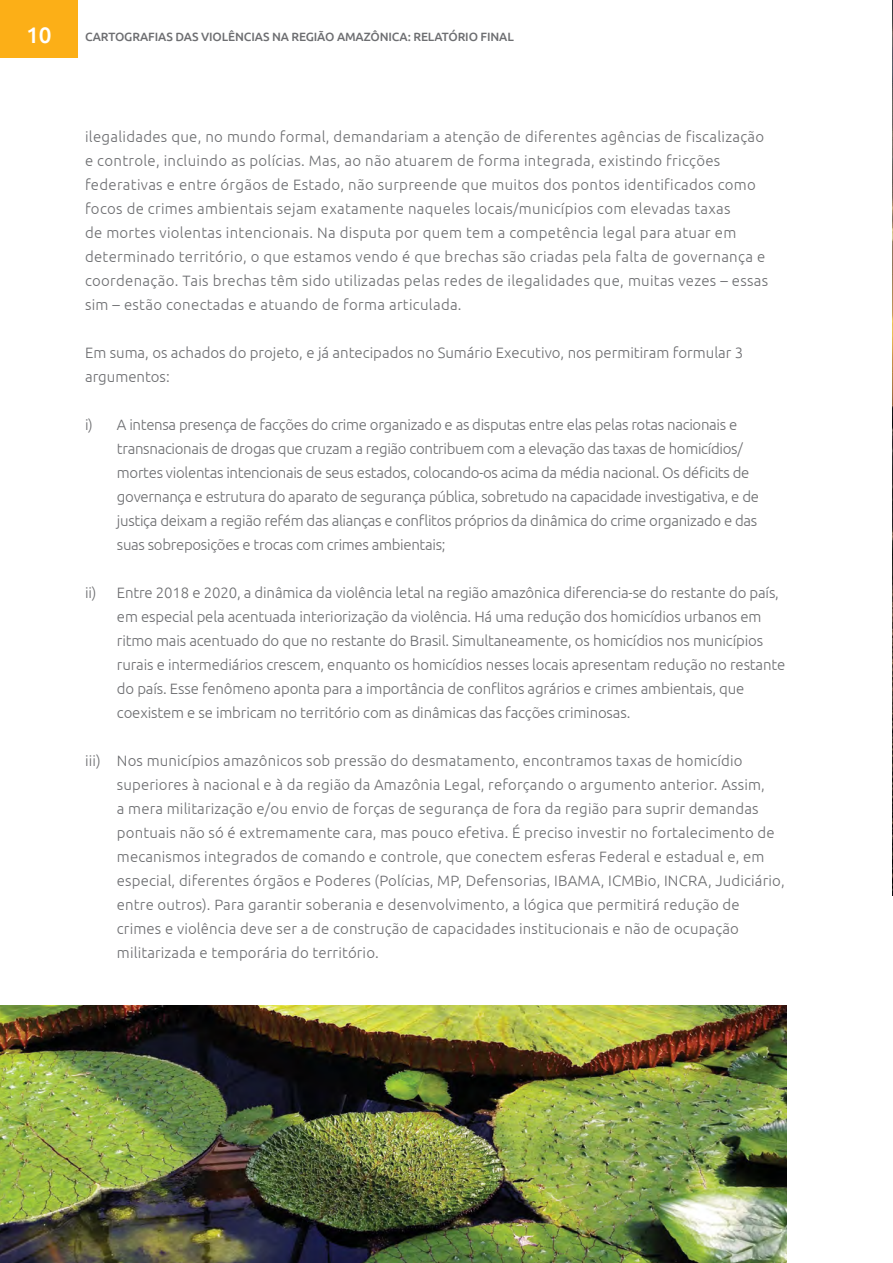
<style>
.page{position:relative;width:893px;height:1263px;background:#fff}
.page>*{position:absolute;margin:0;border:0;box-sizing:border-box;transform-origin:0 0}
.t1{font:500 22.5px "Ubuntu";color:#fff}
.t2{font:300 15px/24px "Ubuntu";letter-spacing:.01em;color:#6d6e71}
.t3{font:300 15px/24px "Ubuntu";letter-spacing:-.01em;color:#6d6e71}
.t4{font:300 15px/24px "Ubuntu";letter-spacing:-.02em;color:#6d6e71}
.t5{font:500 12px "Ubuntu";letter-spacing:-.01em;color:#6d6e71}
</style>
<div class="page">
<img style="left:892px;top:0;width:1px;height:895px">
<img style="left:0;top:1005px;width:787px;height:258px">
<div style="left:0;top:0;width:78px;height:57px;background:#fcaf17"></div>
<h1 class="t1" style="left:26px;top:21px;width:27px">10</h1>
<p class="t5" style="left:85px;top:29px;width:430px">CARTOGRAFIAS DAS VIOLÊNCIAS NA REGIÃO AMAZÔNICA: RELATÓRIO FINAL</p>
<p class="t2" style="left:85px;top:124px;width:685px">ilegalidades que, no mundo formal, demandariam a atenção de diferentes agências de fiscalização e controle, incluindo as polícias. Mas, ao não atuarem de forma integrada, existindo fricções federativas e entre órgãos de Estado, não surpreende que muitos dos pontos identificados como focos de crimes ambientais sejam exatamente naqueles locais/municípios com elevadas taxas<br>de mortes violentas intencionais. Na disputa por quem tem a competência legal para atuar em determinado território, o que estamos vendo é que brechas são criadas pela falta de governança e coordenação. Tais brechas têm sido utilizadas pelas redes de ilegalidades que, muitas vezes – essas sim – estão conectadas e atuando de forma articulada.</p>
<p class="t2" style="left:85px;top:340px;width:660px">Em suma, os achados do projeto, e já antecipados no Sumário Executivo, nos permitiram formular 3 argumentos:</p>
<p class="t4" style="left:117px;top:412px;width:644px;text-indent:-32px">i) A intensa presença de facções do crime organizado e as disputas entre elas pelas rotas nacionais e transnacionais de drogas que cruzam a região contribuem com a elevação das taxas de homicídios/ mortes violentas intencionais de seus estados, colocando-os acima da média nacional. Os déficits de governança e estrutura do aparato de segurança pública, sobretudo na capacidade investigativa, e de justiça deixam a região refém das alianças e conflitos próprios da dinâmica do crime organizado e das suas sobreposições e trocas com crimes ambientais;</p>
<p class="t3" style="left:117px;top:580px;width:670px;text-indent:-32px">ii) Entre 2018 e 2020, a dinâmica da violência letal na região amazônica diferencia-se do restante do país, em especial pela acentuada interiorização da violência. Há uma redução dos homicídios urbanos em ritmo mais acentuado do que no restante do Brasil. Simultaneamente, os homicídios nos municípios rurais e intermediários crescem, enquanto os homicídios nesses locais apresentam redução no restante do país. Esse fenômeno aponta para a importância de conflitos agrários e crimes ambientais, que coexistem e se imbricam no território com as dinâmicas das facções criminosas.</p>
<p class="t2" style="left:117px;top:748px;width:669px;text-indent:-32px">iii) Nos municípios amazônicos sob pressão do desmatamento, encontramos taxas de homicídio superiores à nacional e à da região da Amazônia Legal, reforçando o argumento anterior. Assim,<br>a mera militarização e/ou envio de forças de segurança de fora da região para suprir demandas pontuais não só é extremamente cara, mas pouco efetiva. É preciso investir no fortalecimento de mecanismos integrados de comando e controle, que conectem esferas Federal e estadual e, em especial, diferentes órgãos e Poderes (Polícias, MP, Defensorias, IBAMA, ICMBio, INCRA, Judiciário, entre outros). Para garantir soberania e desenvolvimento, a lógica que permitirá redução de crimes e violência deve ser a de construção de capacidades institucionais e não de ocupação militarizada e temporária do território.</p>
</div>
